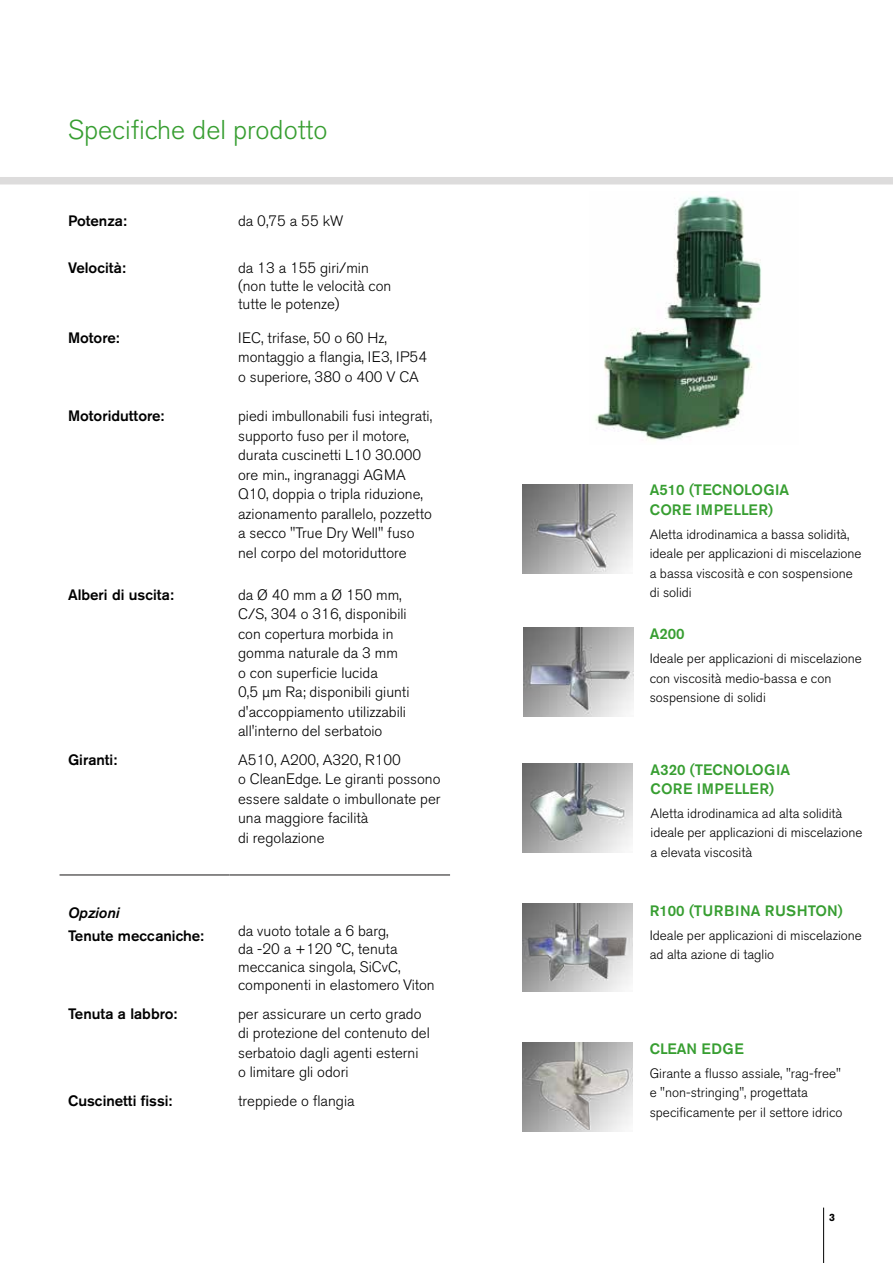
<style>
.page{position:relative;width:893px;height:1263px;background:#fff}
.page>*{position:absolute;margin:0;border:0;box-sizing:border-box;transform-origin:0 0}
.t1{font:300 27px "Akzidenz Grotesk BE";color:#379e31}
.t2{font:300 15px/19.5px "Akzidenz Grotesk BE";color:#000}
.t3{font:500 15px "Akzidenz Grotesk BE";color:#000}
.t4{font:500 15px/19.5px "Akzidenz Grotesk BE";color:#379e31}
.t5{font:italic 500 15px "Akzidenz Grotesk BE";color:#000}
.t6{font:300 13.5px/19.5px "Akzidenz Grotesk BE";color:#000}
.t7{font:700 10.5px "Akzidenz Grotesk BE";color:#000}
</style>
<div class="page">
<hr style="left:823px;top:1207px;width:1px;height:56px;background:#000">
<img style="left:522px;top:903px;width:111px;height:89px">
<img style="left:522px;top:764px;width:111px;height:88px">
<img style="left:523px;top:628px;width:111px;height:88px">
<img style="left:522px;top:1043px;width:111px;height:88px">
<img style="left:522px;top:485px;width:111px;height:88px">
<img style="left:595px;top:196px;width:166px;height:245px">
<div style="left:0;top:177px;width:893px;height:7px;background:#dddcdc"></div>
<hr style="left:60px;top:874px;width:170px;height:2px;background:#646363">
<hr style="left:230px;top:874px;width:220px;height:2px;background:#646363">
<h1 class="t1" style="left:68px;top:115px;width:261px">Specifiche del prodotto</h1>
<p class="t3" style="left:68px;top:212px;width:60px">Potenza:</p>
<p class="t2" style="left:238px;top:211px;width:107px">da 0,75 a 55 kW</p>
<p class="t3" style="left:68px;top:258px;width:59px">Velocità:</p>
<p class="t2" style="left:238px;top:259px;width:155px;line-height:18px">da 13 a 155 giri/min (non tutte le velocità con tutte le potenze)</p>
<p class="t3" style="left:68px;top:328px;width:53px">Motore:</p>
<p class="t2" style="left:238px;top:328px;width:190px">IEC, trifase, 50 o 60 Hz, montaggio a flangia, IE3, IP54 o superiore, 380 o 400 V CA</p>
<p class="t3" style="left:68px;top:407px;width:98px">Motoriduttore:</p>
<p class="t2" style="left:238px;top:407px;width:196px">piedi imbullonabili fusi integrati, supporto fuso per il motore, durata cuscinetti L10 30.000 ore min., ingranaggi AGMA<br>Q10, doppia o tripla riduzione, azionamento parallelo, pozzetto a secco "True Dry Well" fuso nel corpo del motoriduttore</p>
<p class="t3" style="left:68px;top:585px;width:107px">Alberi di uscita:</p>
<p class="t2" style="left:238px;top:585px;width:173px">da Ø 40 mm a Ø 150 mm,<br>C/S, 304 o 316, disponibili con copertura morbida in gomma naturale da 3 mm o con superficie lucida<br>0,5 µm Ra; disponibili giunti d'accoppiamento utilizzabili all'interno del serbatoio</p>
<p class="t3" style="left:68px;top:750px;width:51px">Giranti:</p>
<p class="t2" style="left:238px;top:750px;width:204px">A510, A200, A320, R100<br>o CleanEdge. Le giranti possono essere saldate o imbullonate per una maggiore facilità<br>di regolazione</p>
<p class="t5" style="left:68px;top:904px;width:53px">Opzioni</p>
<p class="t3" style="left:68px;top:926px;width:138px">Tenute meccaniche:</p>
<p class="t2" style="left:238px;top:922px;width:198px;line-height:18px">da vuoto totale a 6 barg,<br>da -20 a +120 °C, tenuta meccanica singola, SiCvC, componenti in elastomero Viton</p>
<p class="t3" style="left:68px;top:1004px;width:111px">Tenuta a labbro:</p>
<p class="t2" style="left:238px;top:1004px;width:193px">per assicurare un certo grado di protezione del contenuto del serbatoio dagli agenti esterni o limitare gli odori</p>
<p class="t3" style="left:68px;top:1091px;width:106px">Cuscinetti fissi:</p>
<p class="t2" style="left:238px;top:1091px;width:118px">treppiede o flangia</p>
<p class="t4" style="left:650px;top:480px;width:141px">A510 (TECNOLOGIA<br>CORE IMPELLER)</p>
<p class="t6" style="left:650px;top:524px;width:213px">Aletta idrodinamica a bassa solidità, ideale per applicazioni di miscelazione a bassa viscosità e con sospensione di solidi</p>
<p class="t4" style="left:650px;top:624px;width:36px">A200</p>
<p class="t6" style="left:650px;top:649px;width:214px">Ideale per applicazioni di miscelazione con viscosità medio-bassa e con sospensione di solidi</p>
<p class="t4" style="left:651px;top:759px;width:141px">A320 (TECNOLOGIA<br>CORE IMPELLER)</p>
<p class="t6" style="left:651px;top:804px;width:213px">Aletta idrodinamica ad alta solidità ideale per applicazioni di miscelazione a elevata viscosità</p>
<p class="t4" style="left:650px;top:900px;width:194px">R100 (TURBINA RUSHTON)</p>
<p class="t6" style="left:650px;top:925px;width:214px">Ideale per applicazioni di miscelazione ad alta azione di taglio</p>
<p class="t4" style="left:650px;top:1038px;width:96px">CLEAN EDGE</p>
<p class="t6" style="left:650px;top:1063px;width:194px">Girante a flusso assiale, "rag-free" e "non-stringing", progettata specificamente per il settore idrico</p>
<p class="t7" style="left:829px;top:1211px;width:7px">3</p>
</div>
